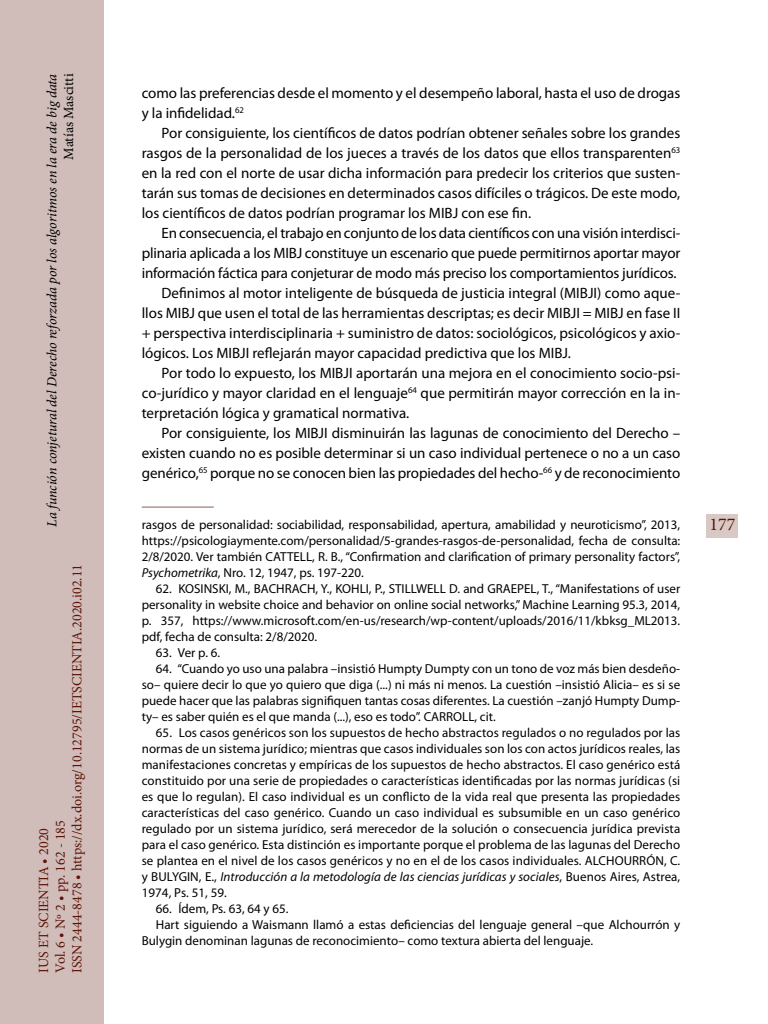
<style>
.page{position:relative;width:768px;height:1024px;background:#fff}
.page>*{position:absolute;margin:0;border:0;box-sizing:border-box;transform-origin:0 0}
.t1{font:18px "Minion Pro";color:#5d1305}
._00_bsc{font:15px/20px "Myriad Pro";letter-spacing:-.005em;color:#000;text-align:justify}
.t2{font:14px/16.8px "Minion Pro";color:#5d1305}
.t3{font:italic 14px "Minion Pro";letter-spacing:-.01em;color:#000}
.t4{font:14px "Minion Pro";letter-spacing:-.005em;color:#000}
.zz_notas{font:13px/16px "Myriad Pro";letter-spacing:.005em;color:#000;text-align:justify}
.s1{font-style:italic}
</style>
<div class="page">
<hr style="left:142px;top:507px;width:72px;height:1px;background:#8c5c52">
<div style="left:0;top:0;width:103px;height:1024px;background:#d0bcb9"></div>
<div style="left:707px;top:514px;width:31px;height:24px;background:#d9c9c5"></div>
<p class="t3" style="left:42px;top:527px;width:455px;rotate:-90deg">La función conjetural del Derecho reforzada por los algoritmos en la era de big data</p>
<p class="t4" style="left:59px;top:160px;width:87px;rotate:-90deg">Matías Mascitti</p>
<p class="t2" style="left:35px;top:973px;width:411px;rotate:-90deg">IUS ET SCIENTIA • 2020<br>Vol. 6 • Nº 2 • pp. 162 - 185<br>ISSN 2444-8478 • https://dx.doi.org/10.12795/IETSCIENTIA.2020.i02.11</p>
<p class="_00_bsc" style="left:142px;top:83px;width:540px">como las preferencias desde el momento y el desempeño laboral, hasta el uso de drogas y la infidelidad.<sup>62</sup></p>
<p class="_00_bsc" style="left:142px;top:123px;width:540px;text-indent:20px">Por consiguiente, los científicos de datos podrían obtener señales sobre los grandes rasgos de la personalidad de los jueces a través de los datos que ellos transparenten<sup>63 </sup>en la red con el norte de usar dicha información para predecir los criterios que susten&shy;tarán sus tomas de decisiones en determinados casos difíciles o trágicos. De este modo, los científicos de datos podrían programar los MIBJ con ese fin.</p>
<p class="_00_bsc" style="left:142px;top:223px;width:540px;text-indent:20px">En consecuencia, el trabajo en conjunto de los data científicos con una visión interdisci&shy;plinaria aplicada a los MIBJ constituye un escenario que puede permitirnos aportar mayor información fáctica para conjeturar de modo más preciso los comportamientos jurídicos.</p>
<p class="_00_bsc" style="left:142px;top:283px;width:540px;text-indent:20px">Definimos al motor inteligente de búsqueda de justicia integral (MIBJI) como aque&shy;llos MIBJ que usen el total de las herramientas descriptas; es decir MIBJI = MIBJ en fase II + perspectiva interdisciplinaria + suministro de datos: sociológicos, psicológicos y axio&shy;lógicos. Los MIBJI reflejarán mayor capacidad predictiva que los MIBJ.</p>
<p class="_00_bsc" style="left:142px;top:363px;width:540px;text-indent:20px">Por todo lo expuesto, los MIBJI aportarán una mejora en el conocimiento socio-psi&shy;co-jurídico y mayor claridad en el lenguaje<sup>64</sup> que permitirán mayor corrección en la in&shy;terpretación lógica y gramatical normativa.</p>
<p class="_00_bsc" style="left:142px;top:423px;width:540px;text-indent:20px">Por consiguiente, los MIBJI disminuirán las lagunas de conocimiento del Derecho – existen cuando no es posible determinar si un caso individual pertenece o no a un caso genérico,<sup>65</sup> porque no se conocen bien las propiedades del hecho-<sup>66</sup> y de reconocimiento</p>
<p class="zz_notas" style="left:142px;top:516px;width:540px">rasgos de personalidad: sociabilidad, responsabilidad, apertura, amabilidad y neuroticismo”, 2013, https://psicologiaymente.com/personalidad/5-grandes-rasgos-de-personalidad, fecha de consulta:<br>2/8/2020. Ver también CATTELL, R. B., “Confirmation and clarification of primary personality factors”, <span class="s1">Psychometrika</span>, Nro. 12, 1947, ps. 197-220.</p>
<p class="zz_notas" style="left:142px;top:580px;width:540px;text-indent:14px">62. KOSINSKI, M., BACHRACH, Y., KOHLI, P., STILLWELL D. and GRAEPEL, T., “Manifestations of user personality in website choice and behavior on online social networks,” Machine Learning 95.3, 2014, p. 357, https://www.microsoft.com/en-us/research/wp-content/uploads/2016/11/kbksg_ML2013. pdf, fecha de consulta: 2/8/2020.</p>
<p class="zz_notas" style="left:156px;top:644px;width:66px">63. Ver p. 6.</p>
<p class="zz_notas" style="left:142px;top:660px;width:540px;text-indent:14px">64. “Cuando yo uso una palabra –insistió Humpty Dumpty con un tono de voz más bien desdeño&shy;so– quiere decir lo que yo quiero que diga (...) ni más ni menos. La cuestión –insistió Alicia– es si se puede hacer que las palabras signifiquen tantas cosas diferentes. La cuestión –zanjó Humpty Dump&shy;ty– es saber quién es el que manda (...), eso es todo”. CARROLL, cit.</p>
<p class="zz_notas" style="left:142px;top:724px;width:540px;text-align:left;text-indent:14px">65. Los casos genéricos son los supuestos de hecho abstractos regulados o no regulados por las normas de un sistema jurídico; mientras que casos individuales son los con actos jurídicos reales, las manifestaciones concretas y empíricas de los supuestos de hecho abstractos. El caso genérico está constituido por una serie de propiedades o características identificadas por las normas jurídicas (si es que lo regulan). El caso individual es un conflicto de la vida real que presenta las propiedades características del caso genérico. Cuando un caso individual es subsumible en un caso genérico regulado por un sistema jurídico, será merecedor de la solución o consecuencia jurídica prevista para el caso genérico. Esta distinción es importante porque el problema de las lagunas del Derecho se plantea en el nivel de los casos genéricos y no en el de los casos individuales. ALCHOURRÓN, C. y BULYGIN, E., <span class="s1">Introducción a la metodología de las ciencias jurídicas y sociales</span>, Buenos Aires, Astrea, 1974, Ps. 51, 59.</p>
<p class="zz_notas" style="left:156px;top:900px;width:134px">66. Ídem, Ps. 63, 64 y 65.</p>
<p class="zz_notas" style="left:142px;top:916px;width:540px;text-indent:14px">Hart siguiendo a Waismann llamó a estas deficiencias del lenguaje general –que Alchourrón y<br>Bulygin denominan lagunas de reconocimiento– como textura abierta del lenguaje.</p>
<h1 class="t1" style="left:709px;top:512px;width:27px">177</h1>
</div>
